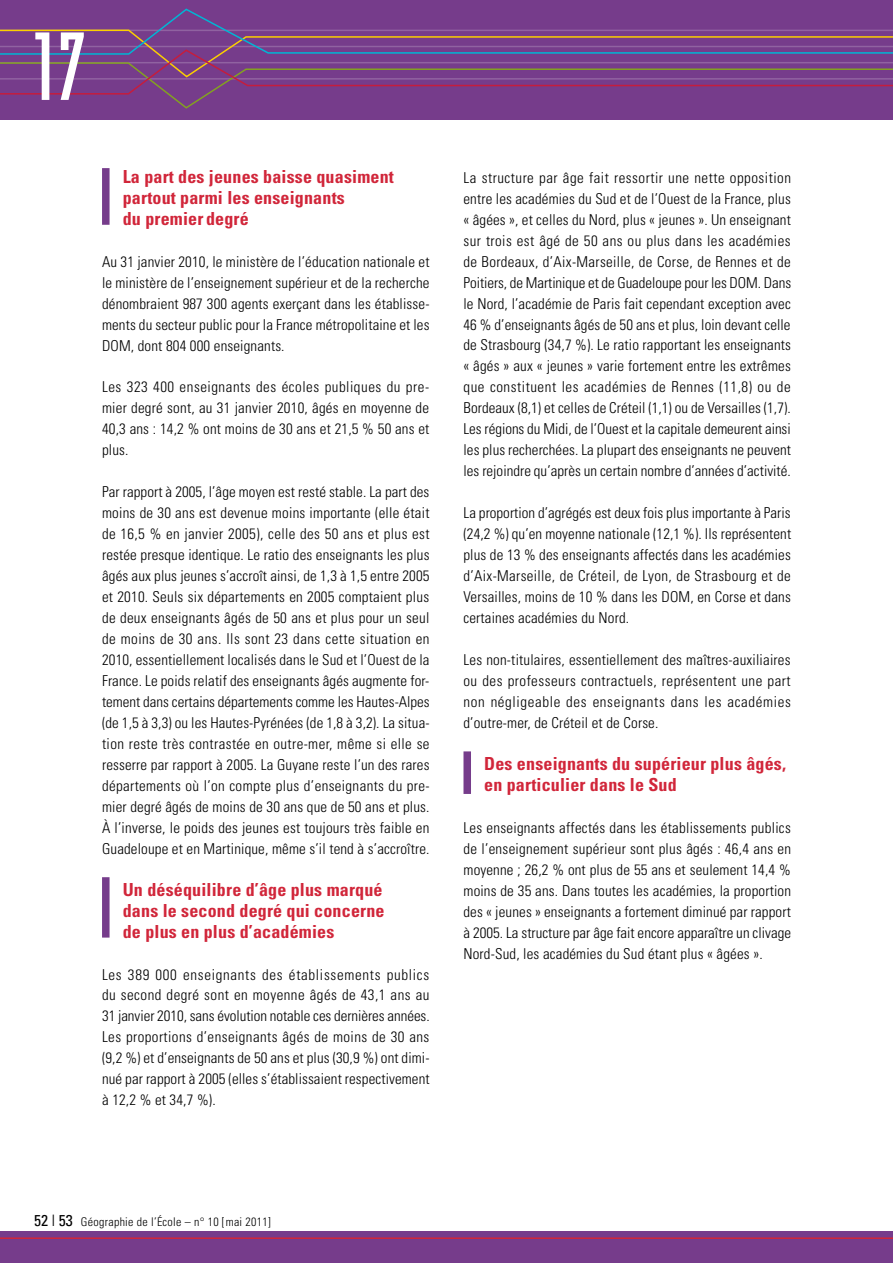
<style>
.page{position:relative;width:893px;height:1263px;background:#fff}
.page>*{position:absolute;margin:0;border:0;box-sizing:border-box;transform-origin:0 0}
.t1{font:94.5px "Industria Solid";color:#fff;scale:1.1 1}
.t2{font:700 condensed 18px/21px "Univers";letter-spacing:.01em;color:#d1263a}
.t3{font:300 condensed 15px/21px "Univers";letter-spacing:.01em;color:#000;text-align:justify}
.t4{font:300 condensed 12px "Univers";letter-spacing:.025em;color:#000}
.s1{font-weight:400;font-size:15.75px}
</style>
<div class="page">
<div style="left:0;top:0;width:893px;height:119px;background:#763c8b"></div>
<svg style="left:0;top:8px;width:893px;height:101px"></svg>
<div style="left:0;top:1231px;width:893px;height:32px;background:#763c8b"></div>
<hr style="left:0;top:1237px;width:893px;height:2px;background:#d1263a">
<div style="left:102px;top:168px;width:8px;height:57px;background:#763c8b"></div>
<div style="left:102px;top:877px;width:8px;height:60px;background:#763c8b"></div>
<div style="left:463px;top:751px;width:8px;height:43px;background:#763c8b"></div>
<h1 class="t1" style="left:34px;top:15px;width:50px">17</h1>
<p class="t2" style="left:123px;top:166px;width:273px">La part des jeunes baisse quasiment partout parmi les enseignants<br>du premier degré</p>
<p class="t3" style="left:102px;top:251px;width:329px">Au 31 janvier 2010, le ministère de l’éducation nationale et le ministère de l’enseignement supérieur et de la recherche dénombraient 987 300 agents exerçant dans les établisse&shy;ments du secteur public pour la France métropolitaine et les DOM, dont 804 000 enseignants.</p>
<p class="t3" style="left:102px;top:376px;width:329px">Les 323 400 enseignants des écoles publiques du pre&shy;mier degré sont, au 31 janvier 2010, âgés en moyenne de 40,3 ans : 14,2 % ont moins de 30 ans et 21,5 % 50 ans et plus.</p>
<p class="t3" style="left:102px;top:481px;width:329px">Par rapport à 2005, l’âge moyen est resté stable. La part des moins de 30 ans est devenue moins importante (elle était de 16,5 % en janvier 2005), celle des 50 ans et plus est restée presque identique. Le ratio des enseignants les plus âgés aux plus jeunes s’accroît ainsi, de 1,3 à 1,5 entre 2005 et 2010. Seuls six départements en 2005 comptaient plus de deux enseignants âgés de 50 ans et plus pour un seul de moins de 30 ans. Ils sont 23 dans cette situation en 2010, essentiellement localisés dans le Sud et l’Ouest de la France. Le poids relatif des enseignants âgés augmente for&shy;tement dans certains départements comme les Hautes-Alpes (de 1,5 à 3,3) ou les Hautes-Pyrénées (de 1,8 à 3,2). La situa&shy;tion reste très contrastée en outre-mer, même si elle se resserre par rapport à 2005. La Guyane reste l’un des rares départements où l’on compte plus d’enseignants du pre&shy;mier degré âgés de moins de 30 ans que de 50 ans et plus.<br>À l’inverse, le poids des jeunes est toujours très faible en Guadeloupe et en Martinique, même s’il tend à s’accroître.</p>
<p class="t2" style="left:123px;top:878px;width:263px;text-align:justify">Un déséquilibre d’âge plus marqué dans le second degré qui concerne de plus en plus d’académies</p>
<p class="t3" style="left:102px;top:963px;width:329px">Les 389 000 enseignants des établissements publics du second degré sont en moyenne âgés de 43,1 ans au 31 janvier 2010, sans évolution notable ces dernières années.<br>Les proportions d’enseignants âgés de moins de 30 ans (9,2 %) et d’enseignants de 50 ans et plus (30,9 %) ont dimi&shy;nué par rapport à 2005 (elles s’établissaient respectivement à 12,2 % et 34,7 %).</p>
<p class="t3" style="left:463px;top:167px;width:329px">La structure par âge fait ressortir une nette opposition entre les académies du Sud et de l’Ouest de la France, plus « âgées », et celles du Nord, plus « jeunes ». Un enseignant sur trois est âgé de 50 ans ou plus dans les académies de Bordeaux, d’Aix-Marseille, de Corse, de Rennes et de Poitiers, de Martinique et de Guadeloupe pour les DOM. Dans le Nord, l’académie de Paris fait cependant exception avec 46 % d’enseignants âgés de 50 ans et plus, loin devant celle de Strasbourg (34,7 %). Le ratio rapportant les enseignants « âgés » aux « jeunes » varie fortement entre les extrêmes que constituent les académies de Rennes (11,8) ou de Bordeaux (8,1) et celles de Créteil (1,1) ou de Versailles (1,7).<br>Les régions du Midi, de l’Ouest et la capitale demeurent ainsi les plus recherchées. La plupart des enseignants ne peuvent les rejoindre qu’après un certain nombre d’années d’activité.</p>
<p class="t3" style="left:463px;top:502px;width:329px">La proportion d’agrégés est deux fois plus importante à Paris (24,2 %) qu’en moyenne nationale (12,1 %). Ils représentent plus de 13 % des enseignants affectés dans les académies d’Aix-Marseille, de Créteil, de Lyon, de Strasbourg et de Versailles, moins de 10 % dans les DOM, en Corse et dans certaines académies du Nord.</p>
<p class="t3" style="left:463px;top:649px;width:329px">Les non-titulaires, essentiellement des maîtres-auxiliaires ou des professeurs contractuels, représentent une part non négligeable des enseignants dans les académies d’outre-mer, de Créteil et de Corse.</p>
<p class="t2" style="left:484px;top:753px;width:303px">Des enseignants du supérieur plus âgés, en particulier dans le Sud</p>
<p class="t3" style="left:463px;top:817px;width:329px">Les enseignants affectés dans les établissements publics de l’enseignement supérieur sont plus âgés : 46,4 ans en moyenne ; 26,2 % ont plus de 55 ans et seulement 14,4 % moins de 35 ans. Dans toutes les académies, la proportion des « jeunes » enseignants a fortement diminué par rapport à 2005. La structure par âge fait encore apparaître un clivage Nord-Sud, les académies du Sud étant plus « âgées ».</p>
<p class="t4" style="left:34px;top:1214px;width:238px"><span class="s1">52 | 53</span> Géographie de l’école – n° 10 [mai 2011]</p>
</div>
